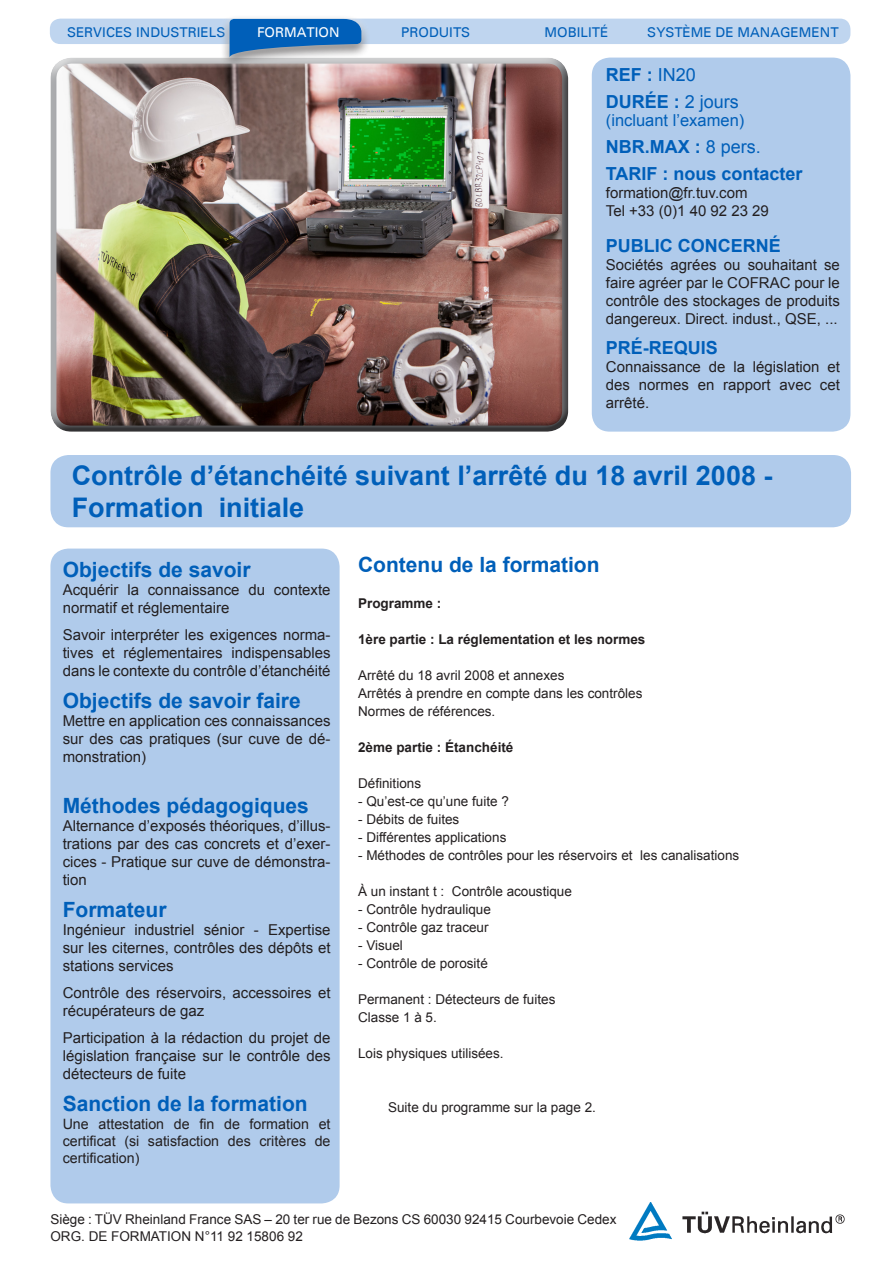
<style>
.page{position:relative;width:893px;height:1263px;background:#fff}
.page>*{position:absolute;margin:0;border:0;box-sizing:border-box;transform-origin:0 0}
.t1{font:700 27px "Arial";color:#005fb9}
.t2{font:700 21px "Arial";color:#005fb9}
.t3{font:700 18px "Arial";color:#005fb9}
.t4{font:16.5px "Arial";color:#005fb9}
.t5{font:15px/18px "Arial";color:#231f20;text-align:justify}
.t6{font:14.25px/17.1px "Arial";color:#231f20;text-align:justify}
.t7{font:13.5px "Arial";color:#231f20}
.t8{font:700 13.5px "Arial";color:#231f20}
.t9{font:13.5px "Univers";color:#005fb9}
.t10{font:13.5px "Univers";color:#fff}
.s1{font-weight:400}
</style>
<div class="page">
<div style="left:49px;top:62px;width:520px;height:372px;background:#231f20;opacity:.75"></div>
<img style="left:629px;top:1202px;width:215px;height:39px">
<div style="left:50px;top:19px;width:800px;height:25px;background:#bfd5ef;border-radius:10px"></div>
<div style="left:220px;top:15px;width:150px;height:55px;background:#231f20;opacity:.75"></div>
<div style="left:220px;top:9px;width:151px;height:56px;background:#fff;opacity:.75"></div>
<svg style="left:230px;top:19px;width:131px;height:39px;background:#377bbb"></svg>
<div style="left:592px;top:58px;width:258px;height:374px;background:#b0cbeb;border-radius:18px"></div>
<div style="left:50px;top:549px;width:290px;height:654px;background:#b0cbeb;border-radius:18px"></div>
<div style="left:50px;top:455px;width:801px;height:72px;background:#b0cbeb;border-radius:18px"></div>
<p class="t9" style="left:67px;top:24px;width:160px">SERVICES INDUSTRIELS</p>
<p class="t10" style="left:257px;top:25px;width:84px">FORMATION</p>
<p class="t9" style="left:401px;top:25px;width:71px">PRODUITS</p>
<p class="t9" style="left:544px;top:24px;width:65px">MOBILITÉ</p>
<p class="t9" style="left:647px;top:25px;width:193px">SYSTÈME DE MANAGEMENT</p>
<p class="t3" style="left:606px;top:63px;width:92px">REF : <span class="s1">IN20</span></p>
<p class="t3" style="left:606px;top:90px;width:135px">DURÉE : <span class="s1">2 jours</span></p>
<p class="t4" style="left:606px;top:110px;width:140px">(incluant l’examen)</p>
<p class="t3" style="left:606px;top:135px;width:157px">NBR.MAX : <span class="s1">8 pers.</span></p>
<p class="t3" style="left:606px;top:162px;width:198px">TARIF : nous contacter</p>
<p class="t5" style="left:606px;top:184px;width:143px">formation@fr.tuv.com</p>
<p class="t5" style="left:606px;top:202px;width:165px">Tel +33 (0)1 40 92 23 29</p>
<p class="t3" style="left:606px;top:234px;width:176px">PUBLIC CONCERNÉ</p>
<p class="t5" style="left:606px;top:256px;width:236px">Sociétés agrées ou souhaitant se faire agréer par le COFRAC pour le contrôle des stockages de produits dangereux. Direct. indust., QSE, ...</p>
<p class="t3" style="left:606px;top:336px;width:114px">PRÉ-REQUIS</p>
<p class="t5" style="left:606px;top:358px;width:236px">Connaissance de la législation et des normes en rapport avec cet arrêté.</p>
<p class="t1" style="left:72px;top:457px;width:702px">Contrôle d’étanchéité suivant l’arrêté du 18 avril 2008 -</p>
<p class="t1" style="left:72px;top:490px;width:234px">Formation initiale</p>
<p class="t2" style="left:63px;top:555px;width:189px">Objectifs de savoir</p>
<p class="t5" style="left:63px;top:581px;width:269px">Acquérir la connaissance du contexte normatif et réglementaire</p>
<p class="t5" style="left:63px;top:626px;width:269px">Savoir interpréter les exigences norma&shy;tives et réglementaires indispensables dans le contexte du contrôle d’étanchéité</p>
<p class="t2" style="left:63px;top:687px;width:240px">Objectifs de savoir faire</p>
<p class="t5" style="left:63px;top:712px;width:269px">Mettre en application ces connaissances sur des cas pratiques (sur cuve de dé&shy;monstration)</p>
<p class="t2" style="left:63px;top:791px;width:248px">Méthodes pédagogiques</p>
<p class="t5" style="left:63px;top:816px;width:269px">Alternance d’exposés théoriques, d’illus&shy;trations par des cas concrets et d’exer&shy;cices - Pratique sur cuve de démonstra&shy;tion</p>
<p class="t2" style="left:63px;top:895px;width:105px">Formateur</p>
<p class="t5" style="left:63px;top:921px;width:269px">Ingénieur industriel sénior - Expertise sur les citernes, contrôles des dépôts et stations services</p>
<p class="t5" style="left:63px;top:984px;width:269px">Contrôle des réservoirs, accessoires et récupérateurs de gaz</p>
<p class="t5" style="left:63px;top:1029px;width:269px">Participation à la rédaction du projet de législation française sur le contrôle des détecteurs de fuite</p>
<p class="t2" style="left:63px;top:1090px;width:247px">Sanction de la formation</p>
<p class="t6" style="left:63px;top:1115px;width:269px">Une attestation de fin de formation et certificat (si satisfaction des critères de certification)</p>
<p class="t2" style="left:358px;top:551px;width:243px">Contenu de la formation</p>
<p class="t8" style="left:358px;top:595px;width:85px">Programme :</p>
<p class="t8" style="left:358px;top:631px;width:289px">1ère partie : La réglementation et les normes</p>
<p class="t7" style="left:358px;top:667px;width:208px">Arrêté du 18 avril 2008 et annexes</p>
<p class="t7" style="left:358px;top:685px;width:286px">Arrêtés à prendre en compte dans les contrôles</p>
<p class="t7" style="left:358px;top:703px;width:139px">Normes de références.</p>
<p class="t8" style="left:358px;top:739px;width:157px">2ème partie : Étanchéité</p>
<p class="t7" style="left:358px;top:775px;width:65px">Définitions</p>
<p class="t7" style="left:358px;top:793px;width:152px">- Qu’est-ce qu’une fuite ?</p>
<p class="t7" style="left:358px;top:811px;width:103px">- Débits de fuites</p>
<p class="t7" style="left:358px;top:829px;width:150px">- Différentes applications</p>
<p class="t7" style="left:358px;top:847px;width:383px">- Méthodes de contrôles pour les réservoirs et les canalisations</p>
<p class="t7" style="left:358px;top:883px;width:215px">À un instant t : Contrôle acoustique</p>
<p class="t7" style="left:358px;top:901px;width:134px">- Contrôle hydraulique</p>
<p class="t7" style="left:358px;top:919px;width:132px">- Contrôle gaz traceur</p>
<p class="t7" style="left:358px;top:937px;width:46px">- Visuel</p>
<p class="t7" style="left:358px;top:955px;width:131px">- Contrôle de porosité</p>
<p class="t7" style="left:358px;top:991px;width:199px">Permanent : Détecteurs de fuites</p>
<p class="t7" style="left:358px;top:1009px;width:80px">Classe 1 à 5.</p>
<p class="t7" style="left:358px;top:1045px;width:147px">Lois physiques utilisées.</p>
<p class="t7" style="left:388px;top:1099px;width:209px">Suite du programme sur la page 2.</p>
<p class="t7" style="left:50px;top:1211px;width:568px">Siège : TÜV Rheinland France SAS – 20 ter rue de Bezons CS 60030 92415 Courbevoie Cedex</p>
<p class="t7" style="left:50px;top:1227px;width:254px">ORG. DE FORMATION N°11 92 15806 92</p>
</div>
